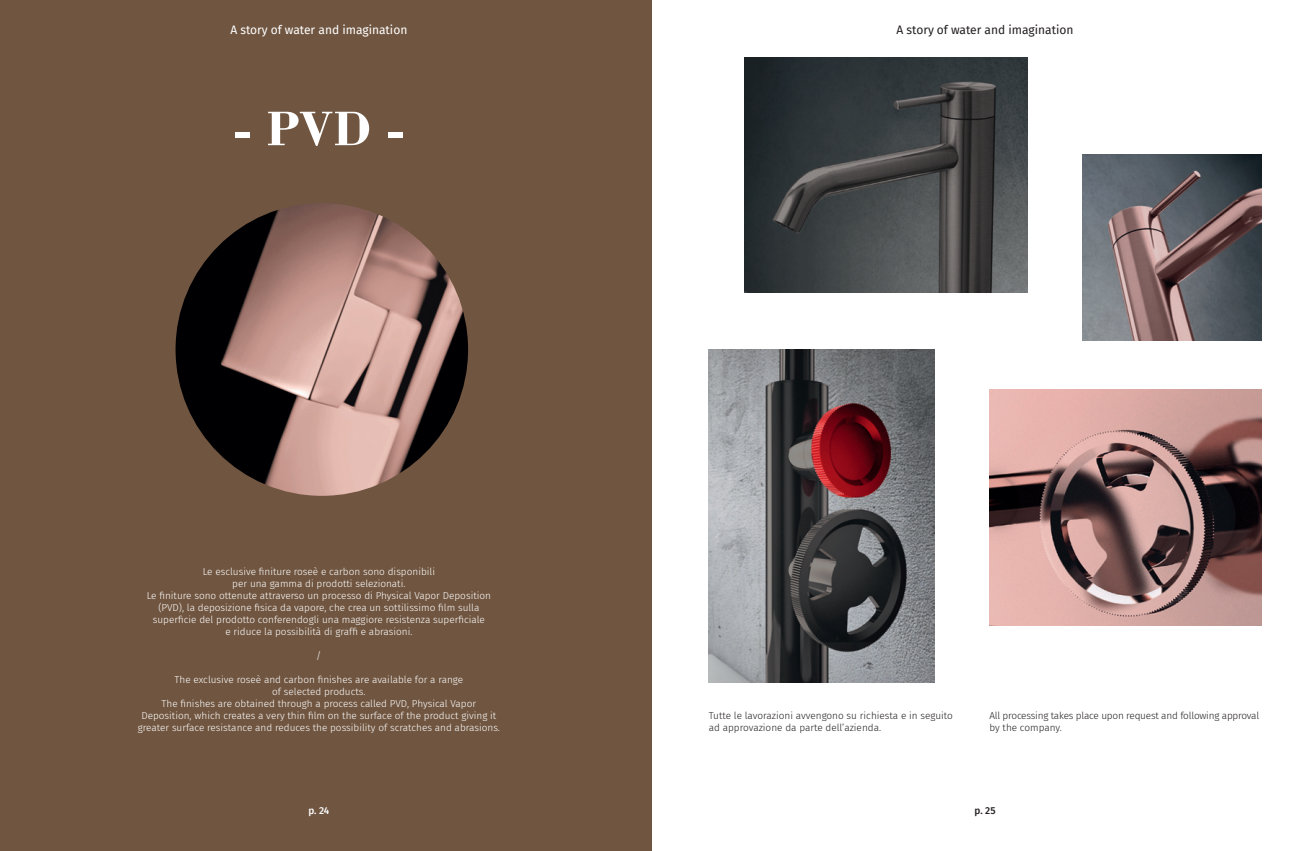
<style>
.page{position:relative;width:1304px;height:851px;background:#fff}
.page>*{position:absolute;margin:0;border:0;box-sizing:border-box;transform-origin:0 0}
.t1{font:700 50px "Bodoni";color:#fff}
.t2{font:12px "Fira Sans";color:#fff}
.t3{font:12px "Fira Sans";color:#231f20}
.t4{font:300 10px/12px "Fira Sans";color:#fff;text-align:center}
.t5{font:300 10px/12px "Fira Sans";letter-spacing:-.01em;color:#231f20}
.t6{font:500 10px "Fira Sans";color:#fff}
.t7{font:500 10px "Fira Sans";color:#231f20}
</style>
<div class="page">
<div style="left:0;top:0;width:652px;height:850px;background:#705540"></div>
<img style="left:709px;top:349px;width:225px;height:333px">
<img style="left:989px;top:389px;width:272px;height:236px">
<img style="left:744px;top:57px;width:284px;height:235px">
<img style="left:1083px;top:154px;width:178px;height:187px">
<img style="left:176px;top:203px;width:292px;height:292px;border-radius:146px">
<p class="t2" style="left:230px;top:21px;width:178px">A story of water and imagination</p>
<p class="t3" style="left:897px;top:21px;width:178px">A story of water and imagination</p>
<h1 class="t1" style="left:234px;top:97px;width:171px">- PVD -</h1>
<p class="t4" style="left:147px;top:565px;width:346px">Le esclusive finiture roseè e carbon sono disponibili<br>per una gamma di prodotti selezionati.<br>Le finiture sono ottenute attraverso un processo di Physical Vapor Deposition (PVD), la deposizione fisica da vapore, che crea un sottilissimo film sulla superficie del prodotto conferendogli una maggiore resistenza superficiale<br>e riduce la possibilità di graffi e abrasioni.</p>
<p class="t4" style="left:316px;top:649px;width:7px">/</p>
<p class="t4" style="left:138px;top:673px;width:364px">The exclusive roseè and carbon finishes are available for a range<br>of selected products.<br>The finishes are obtained through a process called PVD, Physical Vapor Deposition, which creates a very thin film on the surface of the product giving it greater surface resistance and reduces the possibility of scratches and abrasions.</p>
<p class="t5" style="left:709px;top:709px;width:246px">Tutte le lavorazioni avvengono su richiesta e in seguito ad approvazione da parte dell’azienda.</p>
<p class="t5" style="left:989px;top:709px;width:271px">All processing takes place upon request and following approval by the company.</p>
<p class="t6" style="left:308px;top:802px;width:23px">p. 24</p>
<p class="t7" style="left:975px;top:802px;width:23px">p. 25</p>
</div>
